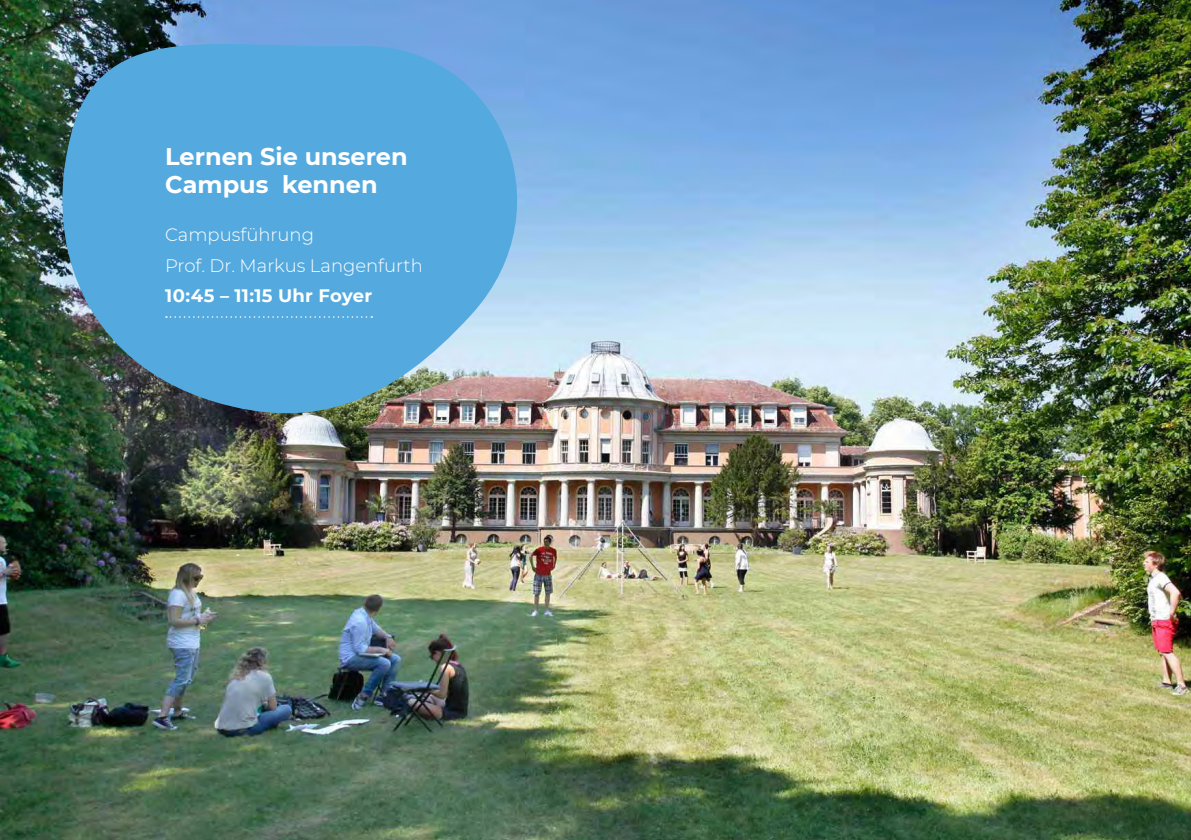
<style>
.page{position:relative;width:1191px;height:840px;background:#fff}
.page>*{position:absolute;margin:0;border:0;box-sizing:border-box;transform-origin:0 0}
.t1{font:700 24px/28px "Montserrat";color:#fff}
.t2{font:300 18px/31px "Montserrat";color:#fff}
.t3{font:700 18px "Montserrat";letter-spacing:.015em;color:#fff}
</style>
<div class="page">
<img style="left:0;top:0;width:1191px;height:839px">
<img style="left:41px;top:17px;width:527px;height:415px">
<svg style="left:166px;top:316px;width:206px;height:1px"></svg>
<h1 class="t1" style="left:165px;top:141px;width:244px">Lernen Sie unseren<br>Campus kennen</h1>
<p class="t2" style="left:165px;top:218px;width:259px">Campusführung<br>Prof. Dr. Markus Langenfurth</p>
<p class="t3" style="left:165px;top:282px;width:208px">10:45 – 11:15 Uhr Foyer</p>
</div>
